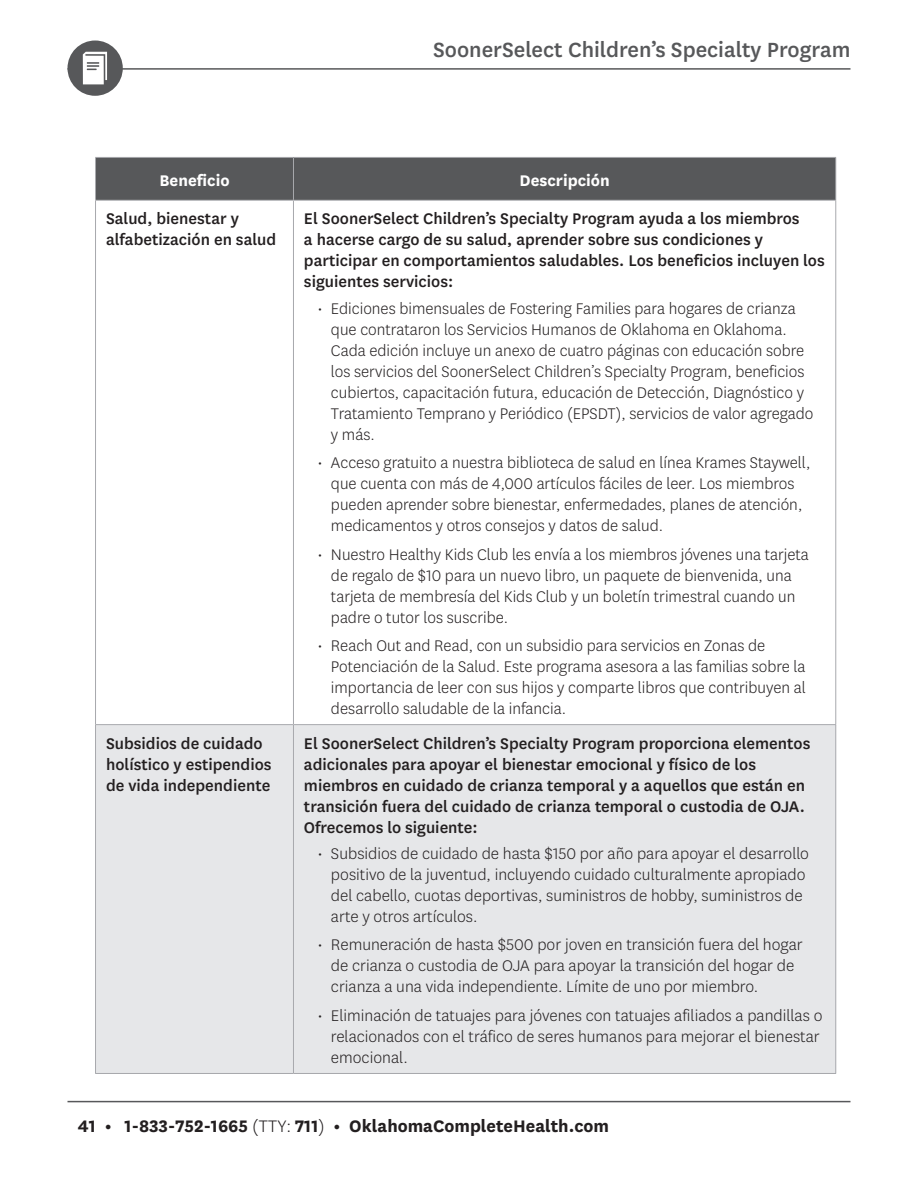
<style>
.page{position:relative;width:918px;height:1188px;background:#fff}
.page>*{position:absolute;margin:0;border:0;box-sizing:border-box;transform-origin:0 0}
.t1{font:500 24px "Centene Sans";color:#57585a}
.t2{font:700 19.5px "Centene Sans";color:#231f20}
.t3{font:300 18px/21px "Centene Sans";color:#231f20}
.t4{font:500 18px/21px "Centene Sans";color:#231f20}
.t5{font:700 18px "Centene Sans";color:#fff}
.s1{font-weight:300}
</style>
<div class="page">
<hr style="left:68px;top:1101px;width:782px;height:1px;background:#57585a">
<hr style="left:68px;top:68px;width:782px;height:2px;background:#57585a">
<div style="left:68px;top:41px;width:55px;height:55px;background:#57585a;border-radius:50%"></div>
<svg style="left:83px;top:52px;width:24px;height:32px"></svg>
<div style="left:293px;top:725px;width:543px;height:348px;background:#e6e7e9"></div>
<div style="left:96px;top:157px;width:197px;height:43px;background:#57585a"></div>
<div style="left:293px;top:157px;width:543px;height:43px;background:#57585a"></div>
<div style="left:96px;top:725px;width:197px;height:348px;background:#e6e7e9"></div>
<hr style="left:95px;top:157px;width:198px;height:1px;background:#a8a9ad">
<hr style="left:95px;top:158px;width:1px;height:42px;background:#a8a9ad">
<hr style="left:293px;top:157px;width:543px;height:1px;background:#a8a9ad">
<hr style="left:293px;top:158px;width:1px;height:42px;background:#a8a9ad">
<hr style="left:835px;top:158px;width:1px;height:42px;background:#a8a9ad">
<hr style="left:95px;top:200px;width:198px;height:1px;background:#a8a9ad">
<hr style="left:293px;top:200px;width:543px;height:1px;background:#a8a9ad">
<hr style="left:95px;top:201px;width:1px;height:523px;background:#a8a9ad">
<hr style="left:293px;top:201px;width:1px;height:523px;background:#a8a9ad">
<hr style="left:835px;top:201px;width:1px;height:523px;background:#a8a9ad">
<hr style="left:95px;top:724px;width:198px;height:1px;background:#a8a9ad">
<hr style="left:95px;top:725px;width:1px;height:348px;background:#a8a9ad">
<hr style="left:293px;top:724px;width:543px;height:1px;background:#a8a9ad">
<hr style="left:293px;top:725px;width:1px;height:348px;background:#a8a9ad">
<hr style="left:835px;top:725px;width:1px;height:348px;background:#a8a9ad">
<hr style="left:95px;top:1073px;width:198px;height:1px;background:#a8a9ad">
<hr style="left:293px;top:1073px;width:543px;height:1px;background:#a8a9ad">
<h1 class="t1" style="left:433px;top:33px;width:419px">SoonerSelect Children’s Specialty Program</h1>
<p class="t5" style="left:159px;top:167px;width:72px">Beneficio</p>
<p class="t5" style="left:520px;top:167px;width:92px">Descripción</p>
<p class="t4" style="left:106px;top:207px;width:172px">Salud, bienestar y alfabetización en salud</p>
<p class="t4" style="left:304px;top:207px;width:522px">El SoonerSelect Children’s Specialty Program ayuda a los miembros<br>a hacerse cargo de su salud, aprender sobre sus condiciones y participar en comportamientos saludables. Los beneficios incluyen los siguientes servicios:</p>
<p class="t3" style="left:331px;top:297px;width:484px;text-indent:-13px">• Ediciones bimensuales de Fostering Families para hogares de crianza que contrataron los Servicios Humanos de Oklahoma en Oklahoma.<br>Cada edición incluye un anexo de cuatro páginas con educación sobre los servicios del SoonerSelect Children’s Specialty Program, beneficios cubiertos, capacitación futura, educación de Detección, Diagnóstico y Tratamiento Temprano y Periódico (EPSDT), servicios de valor agregado y más.</p>
<p class="t3" style="left:331px;top:452px;width:481px;text-indent:-13px">• Acceso gratuito a nuestra biblioteca de salud en línea Krames Staywell, que cuenta con más de 4,000 artículos fáciles de leer. Los miembros pueden aprender sobre bienestar, enfermedades, planes de atención, medicamentos y otros consejos y datos de salud.</p>
<p class="t3" style="left:331px;top:543px;width:479px;text-indent:-13px">• Nuestro Healthy Kids Club les envía a los miembros jóvenes una tarjeta de regalo de $10 para un nuevo libro, un paquete de bienvenida, una tarjeta de membresía del Kids Club y un boletín trimestral cuando un padre o tutor los suscribe.</p>
<p class="t3" style="left:331px;top:635px;width:476px;text-indent:-13px">• Reach Out and Read, con un subsidio para servicios en Zonas de Potenciación de la Salud. Este programa asesora a las familias sobre la importancia de leer con sus hijos y comparte libros que contribuyen al desarrollo saludable de la infancia.</p>
<p class="t4" style="left:106px;top:732px;width:167px">Subsidios de cuidado holístico y estipendios de vida independiente</p>
<p class="t4" style="left:304px;top:732px;width:508px">El SoonerSelect Children’s Specialty Program proporciona elementos adicionales para apoyar el bienestar emocional y físico de los miembros en cuidado de crianza temporal y a aquellos que están en transición fuera del cuidado de crianza temporal o custodia de OJA.<br>Ofrecemos lo siguiente:</p>
<p class="t3" style="left:331px;top:842px;width:480px;text-indent:-14px">• Subsidios de cuidado de hasta $150 por año para apoyar el desarrollo positivo de la juventud, incluyendo cuidado culturalmente apropiado del cabello, cuotas deportivas, suministros de hobby, suministros de arte y otros artículos.</p>
<p class="t3" style="left:331px;top:934px;width:473px;text-indent:-14px">• Remuneración de hasta $500 por joven en transición fuera del hogar de crianza o custodia de OJA para apoyar la transición del hogar de crianza a una vida independiente. Límite de uno por miembro.</p>
<p class="t3" style="left:331px;top:1004px;width:493px;text-indent:-14px">• Eliminación de tatuajes para jóvenes con tatuajes afiliados a pandillas o relacionados con el tráfico de seres humanos para mejorar el bienestar emocional.</p>
<p class="t2" style="left:78px;top:1112px;width:533px">41 • 1-833-752-1665 <span class="s1">(TTY:</span> 711<span class="s1">)</span> • OklahomaCompleteHealth.com</p>
</div>
